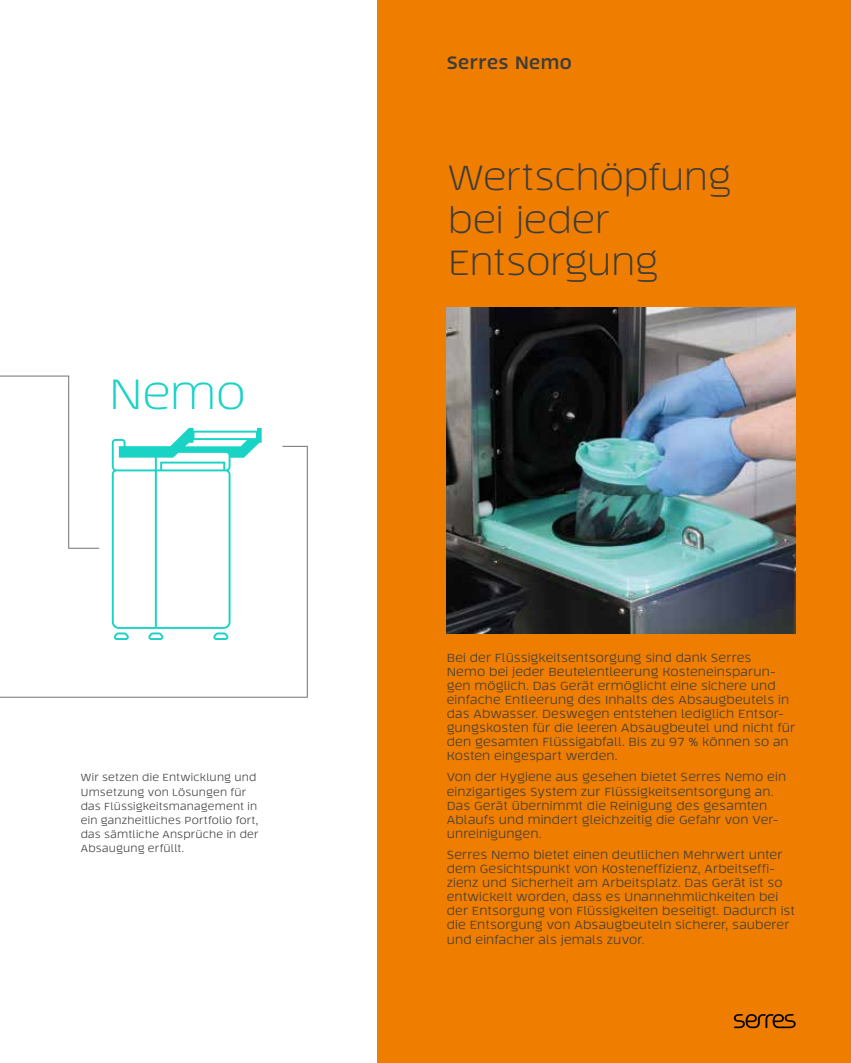
<style>
.page{position:relative;width:851px;height:1063px;background:#fff}
.page>*{position:absolute;margin:0;border:0;box-sizing:border-box;transform-origin:0 0}
.t1{font:200 43.5px "Tecna";color:#19d3c5}
.t2{font:200 36px/42.3px "Tecna";letter-spacing:-.015em;color:#3c3c3b}
.t3{font:700 18px "Tecna";letter-spacing:.03em;color:#3c3c3b}
.t4{font:300 12px/14.1px "Tecna";letter-spacing:.01em;color:#3c3c3b}
.t5{font:300 10.5px/14.1px "Tecna";letter-spacing:.015em;color:#3c3c3b}
</style>
<div class="page">
<div style="left:377px;top:0;width:473px;height:1063px;background:#ef7d00"></div>
<img style="left:446px;top:307px;width:349px;height:326px">
<svg style="left:733px;top:1014px;width:62px;height:14px"></svg>
<svg style="left:112px;top:428px;width:149px;height:18px"></svg>
<svg style="left:0;top:446px;width:308px;height:252px"></svg>
<svg style="left:0;top:376px;width:99px;height:173px"></svg>
<h1 class="t1" style="left:109px;top:366px;width:138px">Nemo</h1>
<p class="t5" style="left:81px;top:771px;width:179px">Wir setzen die Entwicklung und<br>Umsetzung von Lösungen für das Flüssigkeitsmanagement in ein ganzheitliches Portfolio fort, das sämtliche Ansprüche in der<br>Absaugung erfüllt.</p>
<h3 class="t3" style="left:446px;top:51px;width:127px">Serres Nemo</h3>
<h2 class="t2" style="left:448px;top:156px;width:285px">Wertschöpfung bei jeder<br>Entsorgung</h2>
<p class="t4" style="left:446px;top:650px;width:349px">Bei der Flüssigkeitsentsorgung sind dank Serres<br>Nemo bei jeder Beutelentleerung Kosteneinsparun&shy;gen möglich. Das Gerät ermöglicht eine sichere und einfache Entleerung des Inhalts des Absaugbeutels in das Abwasser. Deswegen entstehen lediglich Entsor&shy;gungskosten für die leeren Absaugbeutel und nicht für den gesamten Flüssigabfall. Bis zu 97 % können so an Kosten eingespart werden.</p>
<p class="t4" style="left:446px;top:770px;width:341px">Von der Hygiene aus gesehen bietet Serres Nemo ein einzigartiges System zur Flüssigkeitsentsorgung an.<br>Das Gerät übernimmt die Reinigung des gesamten Ablaufs und mindert gleichzeitig die Gefahr von Ver&shy;unreinigungen.</p>
<p class="t4" style="left:446px;top:848px;width:350px">Serres Nemo bietet einen deutlichen Mehrwert unter dem Gesichtspunkt von Kosteneffizienz, Arbeitseffi&shy;zienz und Sicherheit am Arbeitsplatz. Das Gerät ist so entwickelt worden, dass es Unannehmlichkeiten bei der Entsorgung von Flüssigkeiten beseitigt. Dadurch ist die Entsorgung von Absaugbeuteln sicherer, sauberer und einfacher als jemals zuvor.</p>
</div>
